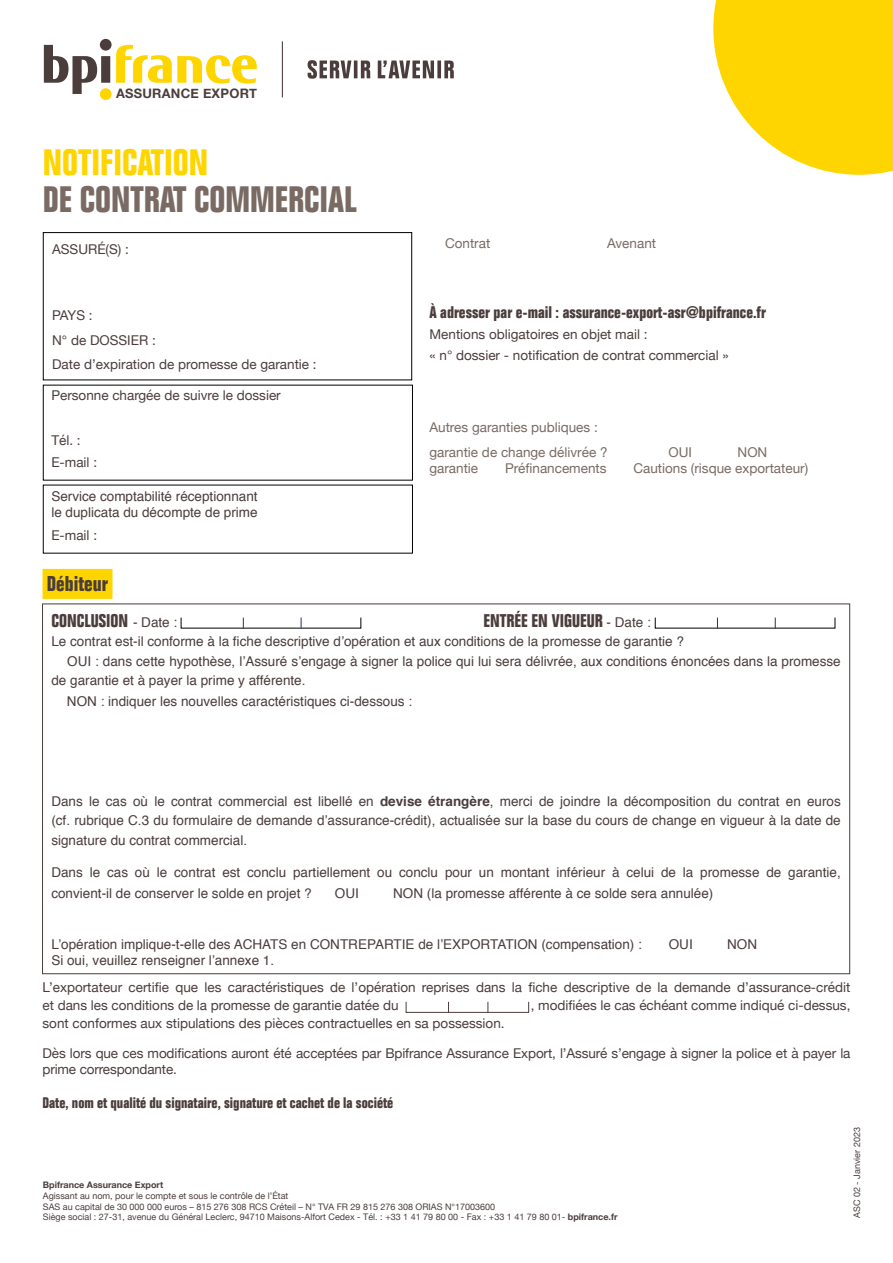
<style>
.page{position:relative;width:893px;height:1263px;background:#fff}
.page>*{position:absolute;margin:0;border:0;box-sizing:border-box;transform-origin:0 0}
.t1{font:700 condensed 36px "Folio";color:#796a63}
.t2{font:700 condensed 36px "Folio";color:#ffd500}
.t3{font:700 condensed 21px "Folio";color:#4b3d3c}
.t4{font:700 condensed 18px "Folio";color:#4b3d3c}
.t5{font:700 condensed 16.5px "Folio";color:#4b3d3c}
.t6{font:700 condensed 15px "Folio";color:#4b3d3c}
.t7{font:13.5px/19.5px "Helvetica";color:#4b3d3c}
.t8{font:13.5px/24.8px "Helvetica Neue";color:#4b3d3c}
.t9{font:13.5px/24.8px "Helvetica Neue";color:#796a63}
.t10{font:700 13.05px "Helvetica Neue";letter-spacing:.02em;color:#4b3d3c}
.t11{font:9px/10.8px "Helvetica Neue";color:#4b3d3c}
.t12{font:700 9px "Helvetica Neue";color:#4b3d3c}
.s1{font-family:"Helvetica";font-weight:400;font-stretch:normal;font-size:13.5px}
.s2{font-weight:700}
</style>
<div class="page">
<div style="left:43px;top:232px;width:369px;height:148px;border:1px solid #000"></div>
<svg style="left:713px;top:0;width:180px;height:175px;background:#ffdb26"></svg>
<div style="left:43px;top:569px;width:69px;height:30px;background:#ffd500"></div>
<div style="left:406px;top:1001px;width:123px;height:12px;border:1px solid #4b3d3c"></div>
<svg style="left:308px;top:60px;width:146px;height:19px"></svg>
<div style="left:101px;top:56px;width:9px;height:27px;background:#4b3d3c"></div>
<svg style="left:116px;top:45px;width:141px;height:39px"></svg>
<div style="left:100px;top:39px;width:12px;height:12px;background:#4b3d3c;border-radius:50%"></div>
<div style="left:100px;top:88px;width:12px;height:12px;background:#ffd500;border-radius:50%"></div>
<svg style="left:44px;top:45px;width:53px;height:49px"></svg>
<hr style="left:282px;top:41px;width:1px;height:56px;background:#4b3d3c">
<p class="t10" style="left:116px;top:83px;width:142px">ASSURANCE EXPORT</p>
<h1 class="t2" style="left:43px;top:142px;width:167px">NOTIFICATION</h1>
<h1 class="t1" style="left:43px;top:180px;width:315px">DE CONTRAT COMMERCIAL</h1>
<p class="t8" style="left:52px;top:238px;width:78px">ASSURÉ(S) :</p>
<p class="t8" style="left:52px;top:304px;width:266px">PAYS :<br>N° de DOSSIER :<br>Date d’expiration de promesse de garantie :</p>
<p class="t8" style="left:51px;top:383px;width:231px">Personne chargée de suivre le dossier</p>
<p class="t8" style="left:51px;top:430px;width:47px;line-height:22.5px">Tél. :<br>E-mail :</p>
<p class="t7" style="left:51px;top:489px;width:208px;line-height:16.2px">Service comptabilité réceptionnant le duplicata du décompte de prime</p>
<p class="t8" style="left:51px;top:523px;width:47px">E-mail :</p>
<h2 class="t3" style="left:47px;top:572px;width:63px">Débiteur</h2>
<p class="t9" style="left:445px;top:231px;width:47px">Contrat</p>
<p class="t9" style="left:607px;top:231px;width:51px">Avenant</p>
<p class="t5" style="left:429px;top:303px;width:338px">À adresser par e-mail : assurance-export-asr@bpifrance.fr</p>
<p class="t8" style="left:429px;top:324px;width:301px;line-height:21px">Mentions obligatoires en objet mail :<br>« n° dossier - notification de contrat commercial »</p>
<p class="t9" style="left:429px;top:415px;width:180px">Autres garanties publiques : garantie de change délivrée ?</p>
<p class="t9" style="left:669px;top:440px;width:25px">OUI</p>
<p class="t9" style="left:738px;top:440px;width:31px">NON</p>
<p class="t9" style="left:429px;top:456px;width:50px">garantie</p>
<p class="t9" style="left:505px;top:456px;width:103px">Préfinancements</p>
<p class="t9" style="left:633px;top:456px;width:176px">Cautions (risque exportateur)</p>
<h3 class="t4" style="left:51px;top:610px;width:127px">CONCLUSION <span class="s1">- Date :</span></h3>
<h3 class="t4" style="left:483px;top:610px;width:169px">ENTRÉE EN VIGUEUR <span class="s1">- Date :</span></h3>
<p class="t7" style="left:51px;top:632px;width:634px">Le contrat est-il conforme à la fiche descriptive d’opération et aux conditions de la promesse de garantie ?</p>
<p class="t7" style="left:67px;top:652px;width:775px">OUI : dans cette hypothèse, l’Assuré s’engage à signer la police qui lui sera délivrée, aux conditions énoncées dans la promesse</p>
<p class="t7" style="left:51px;top:671px;width:256px">de garantie et à payer la prime y afférente.</p>
<p class="t7" style="left:67px;top:692px;width:347px">NON : indiquer les nouvelles caractéristiques ci-dessous :</p>
<p class="t7" style="left:51px;top:792px;width:791px;text-align:justify">Dans le cas où le contrat commercial est libellé en <span class="s2">devise étrangère</span>, merci de joindre la décomposition du contrat en euros (cf. rubrique C.3 du formulaire de demande d’assurance-crédit), actualisée sur la base du cours de change en vigueur à la date de signature du contrat commercial.</p>
<p class="t7" style="left:51px;top:862px;width:791px;line-height:21px">Dans le cas où le contrat est conclu partiellement ou conclu pour un montant inférieur à celui de la promesse de garantie, convient-il de conserver le solde en projet ?</p>
<p class="t7" style="left:335px;top:884px;width:26px">OUI</p>
<p class="t7" style="left:393px;top:884px;width:322px">NON (la promesse afférente à ce solde sera annulée)</p>
<p class="t7" style="left:51px;top:934px;width:592px">L’opération implique-t-elle des ACHATS en CONTREPARTIE de l’EXPORTATION (compensation) :</p>
<p class="t7" style="left:669px;top:934px;width:26px">OUI</p>
<p class="t7" style="left:727px;top:934px;width:31px">NON</p>
<p class="t7" style="left:51px;top:951px;width:224px">Si oui, veuillez renseigner l’annexe 1.</p>
<p class="t8" style="left:43px;top:979px;width:809px;line-height:18px">L’exportateur certifie que les caractéristiques de l’opération reprises dans la fiche descriptive de la demande d’assurance-crédit et dans les conditions de la promesse de garantie datée du</p>
<p class="t8" style="left:531px;top:993px;width:321px">, modifiées le cas échéant comme indiqué ci-dessus,</p>
<p class="t8" style="left:43px;top:1011px;width:464px">sont conformes aux stipulations des pièces contractuelles en sa possession.</p>
<p class="t8" style="left:43px;top:1045px;width:809px;line-height:16.2px">Dès lors que ces modifications auront été acceptées par Bpifrance Assurance Export, l’Assuré s’engage à signer la police et à payer la prime correspondante.</p>
<p class="t6" style="left:43px;top:1094px;width:352px">Date, nom et qualité du signataire, signature et cachet de la société</p>
<p class="t12" style="left:43px;top:1178px;width:122px">Bpifrance Assurance Export</p>
<p class="t11" style="left:43px;top:1191px;width:576px">Agissant au nom, pour le compte et sous le contrôle de l’État<br>SAS au capital de 30 000 000 euros – 815 276 308 RCS Créteil – N° TVA FR 29 815 276 308 ORIAS N°17003600<br>Siège social : 27-31, avenue du Général Leclerc, 94710 Maisons-Alfort Cedex - Tél. : +33 1 41 79 80 00 - Fax : +33 1 41 79 80 01- <span class="s2">bpifrance.fr</span></p>
<p class="t11" style="left:852px;top:1218px;width:92px;rotate:-90deg">ASC 02 - Janvier 2023</p>
</div>
